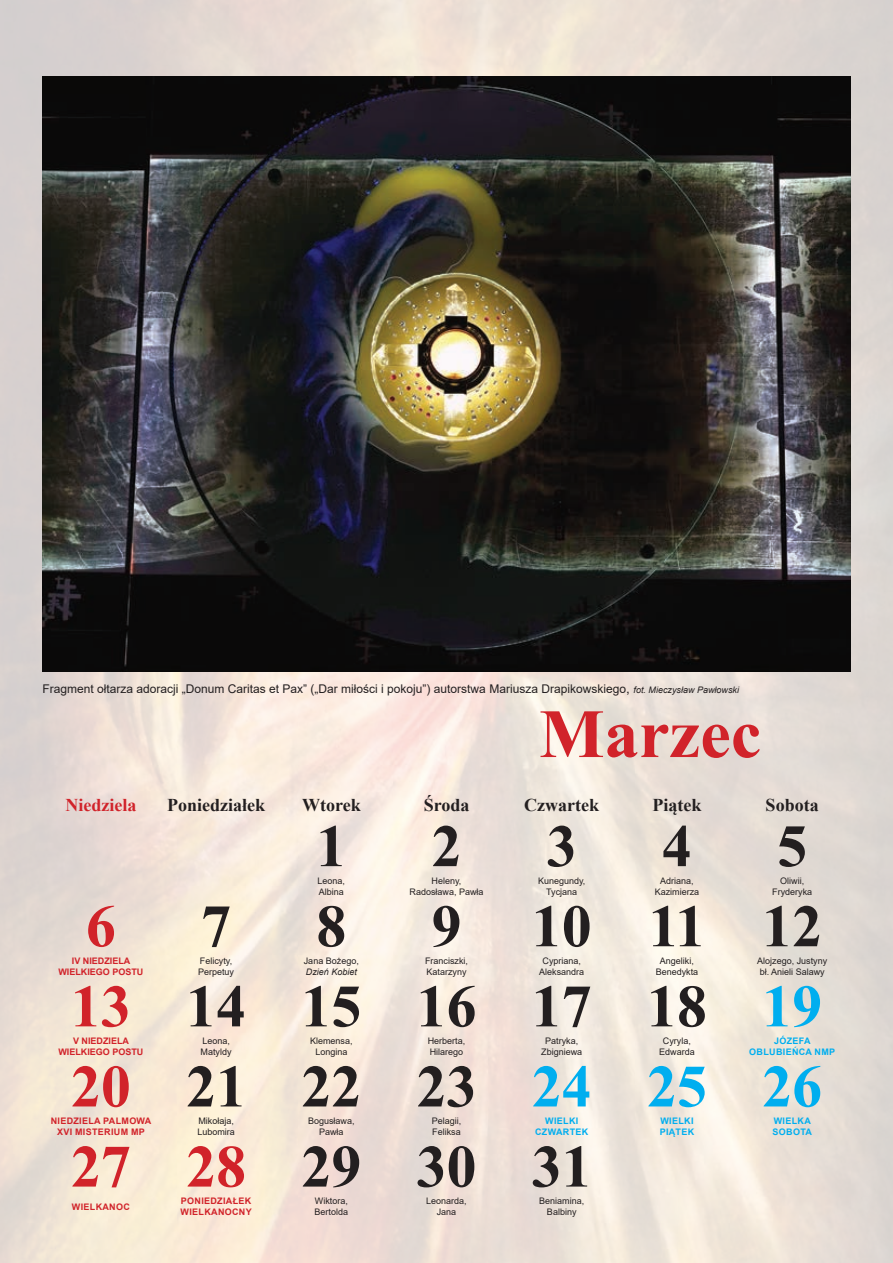
<style>
.page{position:relative;width:893px;height:1263px;background:#fff}
.page>*{position:absolute;margin:0;border:0;box-sizing:border-box;transform-origin:0 0}
.t1{font:700 69px "Times New Roman";color:#d1232a}
.t2{font:700 60px "Times New Roman";color:#231f20}
.t3{font:700 60px "Times New Roman";color:#d1232a}
.t4{font:700 18px "Times New Roman";color:#231f20}
.t5{font:700 18px "Times New Roman";color:#d1232a}
.t6{font:12px "Arial";color:#231f20}
.t7{font:9px/10.8px "Arial";color:#231f20;text-align:center}
.t8{font:700 9px/10.8px "Arial";letter-spacing:.035em;color:#d1232a}
.t9{font:700 9px/10.8px "Arial";letter-spacing:.035em;color:#00aeef;text-align:center}
.t10{font:700 9px/10.8px "Arial";color:#d1232a}
.t11{font:italic 9px "Arial";color:#231f20}
.s1{font-size:13.5px}
.s2{font-style:italic;font-size:9px}
.s3{color:#d1232a}
.s4{color:#00aeef}
</style>
<div class="page">
<img style="left:0;top:0;width:893px;height:1263px">
<img style="left:43px;top:77px;width:807px;height:595px">
<h3 class="t6" style="left:43px;top:680px;width:698px">Fragment ołtarza adoracji „Donum Caritas et Pax” („Dar miłości i pokoju”) autorstwa Mariusza Drapikowskiego<span class="s1">,</span> <span class="s2">fot. Mieczysław Pawłowski</span></h3>
<h1 class="t1" style="left:539px;top:684px;width:224px">Marzec</h1>
<h3 class="t5" style="left:65px;top:792px;width:72px">Niedziela</h3>
<h3 class="t4" style="left:167px;top:792px;width:100px">Poniedziałek</h3>
<h3 class="t4" style="left:302px;top:792px;width:60px">Wtorek</h3>
<h3 class="t4" style="left:424px;top:792px;width:47px">Środa</h3>
<h3 class="t4" style="left:524px;top:792px;width:76px">Czwartek</h3>
<h3 class="t4" style="left:652px;top:792px;width:50px">Piątek</h3>
<h3 class="t4" style="left:766px;top:792px;width:55px">Sobota</h3>
<h2 class="t2" style="left:316px;top:803px;width:31px">1</h2>
<h2 class="t2" style="left:432px;top:803px;width:31px">2</h2>
<h2 class="t2" style="left:547px;top:803px;width:31px">3</h2>
<h2 class="t2" style="left:662px;top:803px;width:31px">4</h2>
<h2 class="t2" style="left:777px;top:803px;width:31px">5</h2>
<p class="t7" style="left:318px;top:875px;width:29px;text-align:left">Leona,<br>Albina</p>
<p class="t7" style="left:410px;top:875px;width:76px">Heleny,<br>Radosława, Pawła</p>
<p class="t7" style="left:538px;top:875px;width:49px">Kunegundy,<br>Tycjana</p>
<p class="t7" style="left:655px;top:875px;width:46px">Adriana,<br>Kazimierza</p>
<p class="t7" style="left:772px;top:875px;width:42px">Oliwii,<br>Fryderyka</p>
<h2 class="t3" style="left:86px;top:883px;width:32px">6</h2>
<h2 class="t2" style="left:201px;top:883px;width:31px">7</h2>
<h2 class="t2" style="left:316px;top:883px;width:31px">8</h2>
<h2 class="t2" style="left:432px;top:883px;width:392px">9 10 11 12</h2>
<p class="t8" style="left:72px;top:955px;width:27px">IV NIEDZ</p>
<p class="t11" style="left:306px;top:966px;width:53px">Dzień Kobiet</p>
<p class="t7" style="left:425px;top:955px;width:45px;text-align:left">Franciszki,<br>Katarzyny</p>
<p class="t7" style="left:539px;top:955px;width:47px">Cypriana,<br>Aleksandra</p>
<p class="t7" style="left:656px;top:955px;width:44px">Angeliki,<br>Benedykta</p>
<p class="t7" style="left:757px;top:955px;width:72px;text-align:left">Alojzego, Justyny bł. Anieli Salawy</p>
<h2 class="t2" style="left:71px;top:963px;width:753px"><span class="s3">13</span> 14 15 16 17 18 <span class="s4">19</span></h2>
<p class="t8" style="left:73px;top:1035px;width:25px">V NIEDZ</p>
<p class="t10" style="left:58px;top:955px;width:87px;text-indent:51px">IELA<br>WIELKIEGO POSTU</p>
<p class="t7" style="left:198px;top:955px;width:38px;text-align:left">Felicyty,<br>Perpetuy</p>
<p class="t7" style="left:304px;top:955px;width:57px">Jana Bożego,</p>
<p class="t10" style="left:58px;top:1035px;width:87px;text-indent:50px">IELA<br>WIELKIEGO POSTU</p>
<p class="t7" style="left:201px;top:1035px;width:33px;text-align:left">Leona,<br>Matyldy</p>
<p class="t7" style="left:310px;top:1035px;width:44px">Klemensa,<br>Longina</p>
<p class="t7" style="left:428px;top:1035px;width:39px;text-align:left">Herberta,<br>Hilarego</p>
<p class="t7" style="left:541px;top:1035px;width:43px">Patryka,<br>Zbigniewa</p>
<p class="t7" style="left:659px;top:1035px;width:37px">Cyryla,<br>Edwarda</p>
<p class="t9" style="left:749px;top:1035px;width:87px">JÓZEFA<br>OBLUBIEŃCA NMP</p>
<h2 class="t2" style="left:71px;top:1043px;width:753px"><span class="s3">20</span> 21 22 23 <span class="s4">24 25 26</span></h2>
<p class="t8" style="left:57px;top:1115px;width:96px;text-indent:-6px">NI EDZIELA PALMOWA<br>XVI MIS</p>
<p class="t8" style="left:92px;top:1126px;width:54px">TERIUM MP</p>
<p class="t7" style="left:197px;top:1115px;width:39px;text-align:left">Mikołaja,<br>Lubomira</p>
<p class="t7" style="left:308px;top:1115px;width:48px">Bogusława,<br>Pawła</p>
<p class="t7" style="left:432px;top:1115px;width:31px;text-align:left">Pelagii,<br>Feliksa</p>
<p class="t9" style="left:535px;top:1115px;width:53px">WIELKI<br>CZWARTEK</p>
<p class="t9" style="left:660px;top:1115px;width:35px;text-align:left">WIELKI<br>PIĄTE</p>
<p class="t9" style="left:688px;top:1126px;width:8px">K</p>
<p class="t9" style="left:773px;top:1115px;width:41px;text-align:left">WIELKA<br>SOBOTA</p>
<h2 class="t2" style="left:71px;top:1123px;width:522px"><span class="s3">27 28</span> 29 30 31</h2>
<p class="t8" style="left:72px;top:1201px;width:58px">WIELKANOC</p>
<p class="t8" style="left:181px;top:1196px;width:73px">PONI EDZIAŁEK<br>WIELKANOCNY</p>
<p class="t7" style="left:315px;top:1195px;width:35px;text-align:left">Wiktora,<br>Bertolda</p>
<p class="t7" style="left:426px;top:1195px;width:42px">Leonarda,<br>Jana</p>
<p class="t7" style="left:539px;top:1195px;width:47px">Beniamina,<br>Balbiny</p>
</div>
